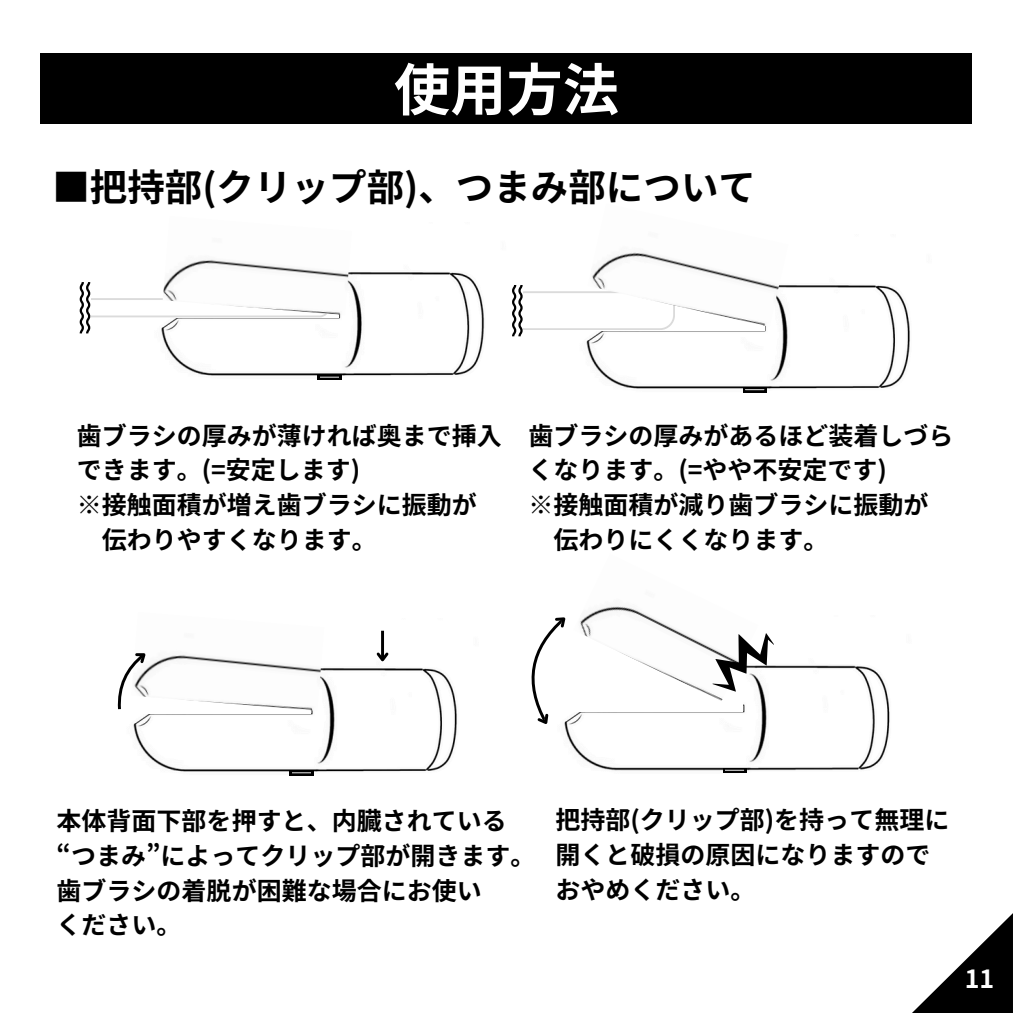
<style>
.page{position:relative;width:1013px;height:1013px;background:#fff}
.page>*{position:absolute;margin:0;border:0;box-sizing:border-box;transform-origin:0 0}
.t1{font:700 56.25px "Noto Sans JP";color:#fff}
.t2{font:700 37.5px "Noto Sans JP";color:#000}
.t3{font:700 25px/34.8px "Noto Sans JP";color:#000}
.t4{font:700 25px "Noto Sans JP";color:#fff}
</style>
<div class="page">
<div style="left:41px;top:53px;width:931px;height:71px;background:#000"></div>
<img style="left:565px;top:665px;width:325px;height:108px">
<div style="left:544px;top:613px;width:199px;height:98px;background:#fff"></div>
<img style="left:580px;top:606px;width:178px;height:95px">
<svg style="left:712px;top:633px;width:62px;height:58px"></svg>
<svg style="left:531px;top:617px;width:37px;height:110px"></svg>
<svg style="left:723px;top:768px;width:23px;height:4px"></svg>
<img style="left:133px;top:668px;width:324px;height:108px">
<div style="left:114px;top:615px;width:197px;height:98px;background:#fff"></div>
<img style="left:150px;top:654px;width:174px;height:57px">
<svg style="left:117px;top:653px;width:33px;height:61px"></svg>
<hr style="left:381px;top:630px;width:3px;height:30px;background:#000">
<svg style="left:376px;top:650px;width:13px;height:12px"></svg>
<svg style="left:290px;top:770px;width:23px;height:5px"></svg>
<img style="left:161px;top:272px;width:324px;height:108px">
<div style="left:142px;top:219px;width:197px;height:98px;background:#fff"></div>
<svg style="left:318px;top:375px;width:23px;height:4px"></svg>
<img style="left:167px;top:259px;width:185px;height:56px">
<svg style="left:79px;top:282px;width:250px;height:51px"></svg>
<img style="left:586px;top:285px;width:324px;height:108px">
<div style="left:567px;top:232px;width:197px;height:98px;background:#fff"></div>
<svg style="left:743px;top:387px;width:23px;height:5px"></svg>
<img style="left:592px;top:252px;width:196px;height:75px">
<svg style="left:512px;top:285px;width:162px;height:51px"></svg>
<svg style="left:913px;top:914px;width:99px;height:98px"></svg>
<h1 class="t1" style="left:394px;top:45px;width:226px">使用方法</h1>
<p class="t2" style="left:52px;top:157px;width:705px">■把持部(クリップ部)、つまみ部について</p>
<p class="t3" style="left:77px;top:416px;width:425px">歯ブラシの厚みが薄ければ奥まで挿入できます。(=安定します)</p>
<p class="t3" style="left:77px;top:486px;width:401px">※接触面積が増え歯ブラシに振動が</p>
<p class="t3" style="left:102px;top:521px;width:276px">伝わりやすくなります。</p>
<p class="t3" style="left:528px;top:416px;width:426px">歯ブラシの厚みがあるほど装着しづらくなります。(=やや不安定です)</p>
<p class="t3" style="left:528px;top:486px;width:401px">※接触面積が減り歯ブラシに振動が</p>
<p class="t3" style="left:553px;top:521px;width:276px">伝わりにくくなります。</p>
<p class="t3" style="left:57px;top:802px;width:451px">本体背面下部を押すと、内臓されている</p>
<p class="t3" style="left:57px;top:837px;width:480px">“つまみ”によってクリップ部が開きます。</p>
<p class="t3" style="left:57px;top:871px;width:426px">歯ブラシの着脱が困難な場合にお使い</p>
<p class="t3" style="left:57px;top:906px;width:126px">ください。</p>
<h2 class="t3" style="left:555px;top:801px;width:395px">把持部(クリップ部)を持って無理に開くと破損の原因になりますのでおやめください。</h2>
<p class="t4" style="left:964px;top:958px;width:31px">11</p>
</div>
